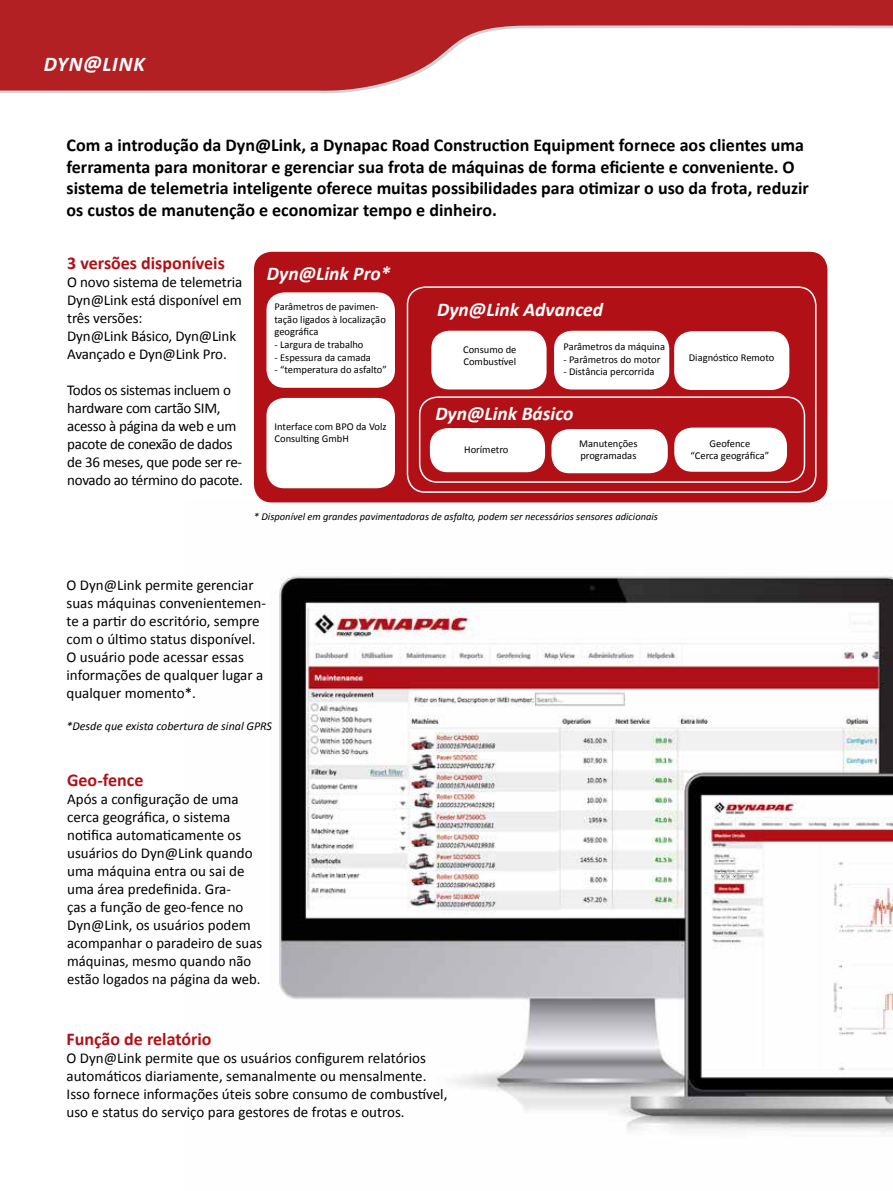
<style>
.page{position:relative;width:893px;height:1191px;background:#fff}
.page>*{position:absolute;margin:0;border:0;box-sizing:border-box;transform-origin:0 0}
.t1{font:italic 700 21px "Calibri";letter-spacing:.03em;color:#fff}
.t2{font:italic 700 19.5px "Calibri";color:#fff}
.t3{font:700 18px/21.6px "Calibri";color:#000}
.t4{font:700 18px "Calibri";color:#b11116}
.t5{font:700 18px "Calibri";color:#b3111a}
.t6{font:15px/18px "Calibri";color:#000}
.t7{font:15px/18px "Calibri";letter-spacing:-.02em;color:#000}
.t8{font:italic 12px "Calibri";color:#000}
.t9{font:10.5px/12.6px "Calibri";color:#000}
.t10{font:italic 10.5px "Calibri";color:#000}
</style>
<div class="page">
<img style="left:261px;top:499px;width:632px;height:634px">
<div style="left:254px;top:252px;width:573px;height:250px;background:#b11116;border-radius:18px"></div>
<div style="left:407px;top:286px;width:409px;height:207px;border:2px solid #fff;border-radius:18px"></div>
<div style="left:419px;top:396px;width:386px;height:87px;border:2px solid #fff;border-radius:18px"></div>
<div style="left:430px;top:428px;width:115px;height:44px;background:#fff;border-radius:18px"></div>
<div style="left:674px;top:331px;width:115px;height:59px;background:#fff;border-radius:18px"></div>
<div style="left:266px;top:398px;width:129px;height:90px;background:#fff;border-radius:18px"></div>
<div style="left:266px;top:292px;width:129px;height:96px;background:#fff;border-radius:18px"></div>
<div style="left:551px;top:429px;width:117px;height:44px;background:#fff;border-radius:18px"></div>
<div style="left:674px;top:427px;width:113px;height:45px;background:#fff;border-radius:18px"></div>
<div style="left:554px;top:331px;width:115px;height:58px;background:#fff;border-radius:18px"></div>
<div style="left:431px;top:331px;width:116px;height:58px;background:#fff;border-radius:18px"></div>
<svg style="left:0;top:0;width:893px;height:94px"></svg>
<h1 class="t1" style="left:44px;top:51px;width:102px">DYN@LINK</h1>
<p class="t3" style="left:67px;top:134px;width:744px">Com a introdução da Dyn@Link, a Dynapac Road Construction Equipment fornece aos clientes uma ferramenta para monitorar e gerenciar sua frota de máquinas de forma eficiente e conveniente. O sistema de telemetria inteligente oferece muitas possibilidades para otimizar o uso da frota, reduzir os custos de manutenção e economizar tempo e dinheiro.</p>
<p class="t4" style="left:67px;top:251px;width:159px">3 versões disponíveis</p>
<p class="t6" style="left:67px;top:273px;width:177px">O novo sistema de telemetria<br>Dyn@Link está disponível em três versões:<br>Dyn@Link Básico, Dyn@Link<br>Avançado e Dyn@Link Pro.</p>
<p class="t7" style="left:67px;top:381px;width:177px">Todos os sistemas incluem o hardware com cartão SIM, acesso à página da web e um pacote de conexão de dados de 36 meses, que pode ser re&shy;novado ao término do pacote.</p>
<h2 class="t2" style="left:267px;top:261px;width:125px">Dyn@Link Pro*</h2>
<p class="t9" style="left:275px;top:300px;width:113px">Parâmetros de pavimen&shy;tação ligados à localização geográfica</p>
<p class="t9" style="left:275px;top:338px;width:90px">- Largura de trabalho</p>
<p class="t9" style="left:275px;top:351px;width:98px">- Espessura da camada</p>
<p class="t9" style="left:275px;top:363px;width:114px">- “temperatura do asfalto”</p>
<p class="t9" style="left:275px;top:420px;width:114px">Interface com BPO da Volz<br>Consulting GmbH</p>
<h2 class="t2" style="left:437px;top:297px;width:167px">Dyn@Link Advanced</h2>
<p class="t9" style="left:463px;top:343px;width:55px">Consumo de<br>Combustível</p>
<p class="t9" style="left:563px;top:340px;width:103px">Parâmetros da máquina</p>
<p class="t9" style="left:563px;top:353px;width:98px">- Parâmetros do motor</p>
<p class="t9" style="left:563px;top:365px;width:93px">- Distância percorrida</p>
<h2 class="t2" style="left:435px;top:401px;width:140px">Dyn@Link Básico</h2>
<p class="t9" style="left:689px;top:351px;width:87px">Diagnóstico Remoto</p>
<p class="t9" style="left:464px;top:443px;width:46px">Horímetro</p>
<p class="t9" style="left:579px;top:437px;width:60px">Manutenções programadas</p>
<p class="t9" style="left:690px;top:437px;width:80px;text-align:center">Geofence<br>“Cerca geográfica”</p>
<p class="t10" style="left:254px;top:510px;width:406px">* Disponível em grandes pavimentadoras de asfalto, podem ser necessários sensores adicionais</p>
<p class="t6" style="left:67px;top:576px;width:201px">O Dyn@Link permite gerenciar suas máquinas convenientemen&shy;te a partir do escritório, sempre com o último status disponível.<br>O usuário pode acessar essas informações de qualquer lugar a qualquer momento*.</p>
<p class="t8" style="left:67px;top:718px;width:207px">*Desde que exista cobertura de sinal GPRS</p>
<p class="t5" style="left:67px;top:769px;width:78px">Geo-fence</p>
<p class="t6" style="left:67px;top:790px;width:196px">Após a configuração de uma cerca geográfica, o sistema notifica automaticamente os usuários do Dyn@Link quando uma máquina entra ou sai de uma área predefinida. Gra-<br>ças a função de geo-fence no<br>Dyn@Link, os usuários podem acompanhar o paradeiro de suas máquinas, mesmo quando não estão logados na página da web.</p>
<p class="t4" style="left:67px;top:1027px;width:147px">Função de relatório</p>
<p class="t6" style="left:67px;top:1048px;width:382px">O Dyn@Link permite que os usuários configurem relatórios automáticos diariamente, semanalmente ou mensalmente.<br>Isso fornece informações úteis sobre consumo de combustível, uso e status do serviço para gestores de frotas e outros.</p>
</div>
